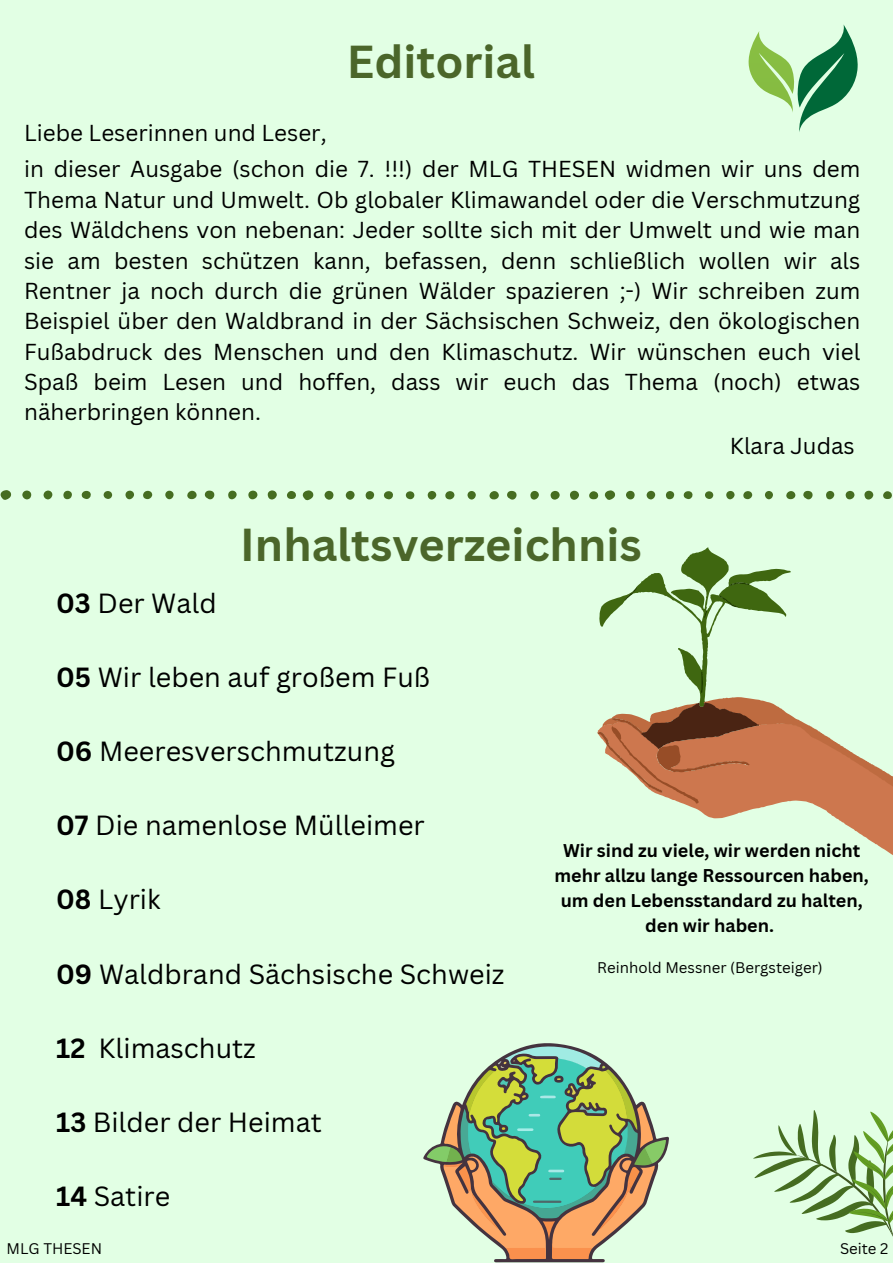
<style>
.page{position:relative;width:893px;height:1264px;background:#fff}
.page>*{position:absolute;margin:0;border:0;box-sizing:border-box;transform-origin:0 0}
.t1{font:700 45px "Canva Sans";color:#4b662a}
.t2{font:27px "Canva Sans";color:#000}
.t3{font:22.5px/30.3px "Canva Sans";color:#000;text-align:justify}
.t4{font:700 18px/24.8px "Canva Sans";color:#000;text-align:center}
.t5{font:15px "Canva Sans";color:#000}
.s1{font-weight:700}
</style>
<div class="page">
<div style="left:0;top:0;width:892px;height:1262px;background:#e2ffe4"></div>
<svg style="left:753px;top:1110px;width:139px;height:125px"></svg>
<svg style="left:748px;top:24px;width:110px;height:108px"></svg>
<svg style="left:507px;top:491px;width:10px;height:8px"></svg>
<div style="left:569px;top:491px;width:10px;height:9px;background:#466d21;border-radius:50%"></div>
<div style="left:550px;top:491px;width:9px;height:8px;background:#466d21;border-radius:50%"></div>
<div style="left:324px;top:491px;width:9px;height:8px;background:#466d21;border-radius:50%"></div>
<svg style="left:489px;top:491px;width:10px;height:9px"></svg>
<div style="left:346px;top:491px;width:8px;height:8px;background:#466d21;border-radius:50%"></div>
<div style="left:445px;top:491px;width:9px;height:8px;background:#466d21;border-radius:50%"></div>
<svg style="left:384px;top:491px;width:9px;height:8px"></svg>
<div style="left:530px;top:491px;width:9px;height:8px;background:#466d21;border-radius:50%"></div>
<div style="left:427px;top:491px;width:9px;height:8px;background:#466d21;border-radius:50%"></div>
<div style="left:365px;top:491px;width:9px;height:8px;background:#466d21;border-radius:4px"></div>
<svg style="left:467px;top:491px;width:9px;height:8px"></svg>
<div style="left:406px;top:491px;width:8px;height:8px;background:#466d21;border-radius:50%"></div>
<svg style="left:0;top:490px;width:11px;height:10px"></svg>
<svg style="left:205px;top:490px;width:10px;height:9px"></svg>
<div style="left:267px;top:490px;width:10px;height:9px;background:#466d21;border-radius:50%"></div>
<div style="left:248px;top:490px;width:9px;height:9px;background:#466d21;border-radius:50%"></div>
<div style="left:22px;top:490px;width:9px;height:9px;background:#466d21;border-radius:50%"></div>
<svg style="left:187px;top:491px;width:10px;height:8px"></svg>
<div style="left:44px;top:490px;width:8px;height:9px;background:#466d21;border-radius:50%"></div>
<div style="left:143px;top:491px;width:9px;height:8px;background:#466d21;border-radius:50%"></div>
<svg style="left:81px;top:491px;width:10px;height:8px"></svg>
<div style="left:228px;top:490px;width:9px;height:9px;background:#466d21;border-radius:50%"></div>
<svg style="left:287px;top:490px;width:27px;height:10px"></svg>
<div style="left:125px;top:490px;width:9px;height:9px;background:#466d21;border-radius:50%"></div>
<div style="left:63px;top:491px;width:9px;height:8px;background:#466d21;border-radius:4px"></div>
<svg style="left:165px;top:490px;width:8px;height:9px"></svg>
<div style="left:104px;top:491px;width:8px;height:8px;background:#466d21;border-radius:50%"></div>
<svg style="left:589px;top:490px;width:26px;height:10px"></svg>
<svg style="left:803px;top:491px;width:9px;height:8px"></svg>
<div style="left:864px;top:490px;width:9px;height:9px;background:#466d21;border-radius:50%"></div>
<div style="left:845px;top:491px;width:9px;height:8px;background:#466d21;border-radius:50%"></div>
<div style="left:626px;top:491px;width:8px;height:8px;background:#466d21;border-radius:50%"></div>
<svg style="left:786px;top:491px;width:9px;height:8px"></svg>
<div style="left:646px;top:491px;width:9px;height:8px;background:#466d21;border-radius:50%"></div>
<div style="left:743px;top:491px;width:9px;height:8px;background:#466d21;border-radius:50%"></div>
<svg style="left:683px;top:491px;width:9px;height:8px"></svg>
<div style="left:826px;top:491px;width:8px;height:8px;background:#466d21;border-radius:50%"></div>
<svg style="left:883px;top:491px;width:9px;height:8px"></svg>
<div style="left:726px;top:491px;width:8px;height:8px;background:#466d21;border-radius:50%"></div>
<div style="left:666px;top:491px;width:8px;height:8px;background:#466d21;border-radius:4px"></div>
<svg style="left:765px;top:491px;width:8px;height:8px"></svg>
<div style="left:705px;top:491px;width:8px;height:8px;background:#466d21;border-radius:50%"></div>
<svg style="left:597px;top:547px;width:295px;height:308px"></svg>
<svg style="left:423px;top:1136px;width:246px;height:126px"></svg>
<svg style="left:426px;top:1043px;width:240px;height:216px"></svg>
<p class="t1" style="left:347px;top:30px;width:190px">Editorial</p>
<p class="t3" style="left:24px;top:117px;width:304px">Liebe Leserinnen und Leser,</p>
<p class="t3" style="left:24px;top:154px;width:837px">in dieser Ausgabe (schon die 7. !!!) der MLG THESEN widmen wir uns dem Thema Natur und Umwelt. Ob globaler Klimawandel oder die Verschmutzung des Wäldchens von nebenan: Jeder sollte sich mit der Umwelt und wie man sie am besten schützen kann, befassen, denn schließlich wollen wir als Rentner ja noch durch die grünen Wälder spazieren ;-) Wir schreiben zum Beispiel über den Waldbrand in der Sächsischen Schweiz, den ökologischen Fußabdruck des Menschen und den Klimaschutz. Wir wünschen euch viel Spaß beim Lesen und hoffen, dass wir euch das Thema (noch) etwas näherbringen können.</p>
<p class="t2" style="left:56px;top:583px;width:162px"><span class="s1">03</span> Der Wald</p>
<p class="t1" style="left:240px;top:513px;width:403px">Inhaltsverzeichnis</p>
<p class="t2" style="left:56px;top:658px;width:376px"><span class="s1">05</span> Wir leben auf großem Fuß</p>
<p class="t2" style="left:56px;top:732px;width:340px"><span class="s1">06</span> Meeresverschmutzung</p>
<p class="t2" style="left:56px;top:806px;width:370px"><span class="s1">07</span> Die namenlose Mülleimer</p>
<p class="t3" style="left:729px;top:430px;width:126px">Klara Judas</p>
<p class="t2" style="left:56px;top:880px;width:106px"><span class="s1">08</span> Lyrik</p>
<p class="t2" style="left:56px;top:954px;width:450px"><span class="s1">09</span> Waldbrand Sächsische Schweiz</p>
<p class="t2" style="left:56px;top:1029px;width:201px"><span class="s1">12</span> Klimaschutz</p>
<p class="t2" style="left:56px;top:1103px;width:267px"><span class="s1">13</span> Bilder der Heimat</p>
<p class="t4" style="left:554px;top:838px;width:316px">Wir sind zu viele, wir werden nicht mehr allzu lange Ressourcen haben, um den Lebensstandard zu halten, den wir haben.</p>
<p class="t5" style="left:597px;top:956px;width:227px">Reinhold Messner (Bergsteiger)</p>
<p class="t2" style="left:56px;top:1177px;width:116px"><span class="s1">14</span> Satire</p>
<p class="t5" style="left:7px;top:1237px;width:97px">MLG THESEN</p>
<p class="t5" style="left:840px;top:1237px;width:50px">Seite 2</p>
</div>
